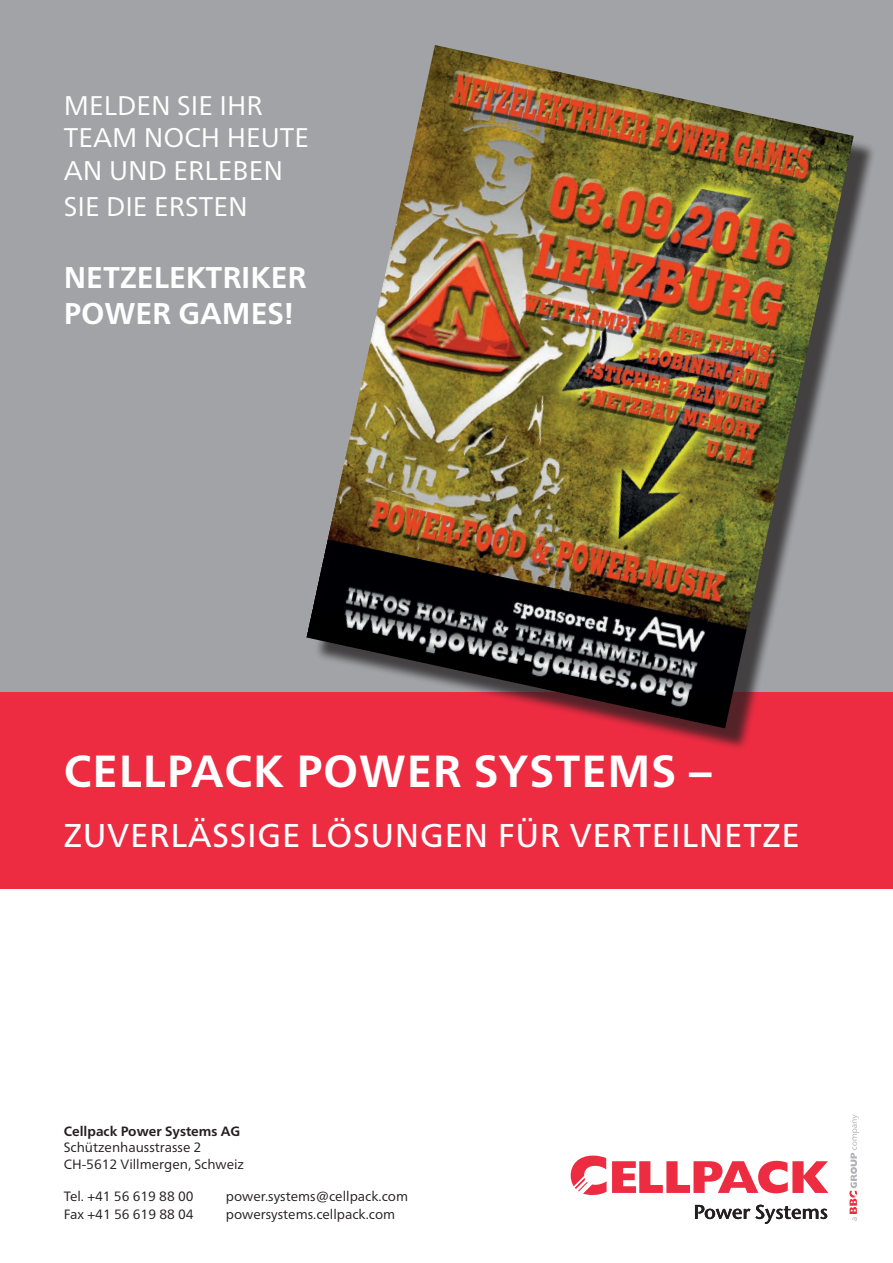
<style>
.page{position:relative;width:893px;height:1263px;background:#fff}
.page>*{position:absolute;margin:0;border:0;box-sizing:border-box;transform-origin:0 0}
.t1{font:700 45px "Frutiger Neue LTW1 G";letter-spacing:.02em;color:#fff}
.t2{font:33px "Frutiger Neue LTW1 G";letter-spacing:.02em;color:#fff}
.t3{font:700 30px/36px "Frutiger Neue LTW1 G";color:#fff}
.t4{font:27px/32.4px "Frutiger Neue LTW1 G";color:#fff}
.t5{font:13.5px/16.2px "Frutiger Neue LTW1 G";color:#231f20}
.t6{font:700 13.5px "Frutiger Neue LTW1 G";color:#231f20}
</style>
<div class="page">
<div style="left:0;top:0;width:893px;height:692px;background:#a1a3a6"></div>
<div style="left:0;top:692px;width:893px;height:196px;background:#ed2c42"></div>
<svg style="left:571px;top:1155px;width:257px;height:40px"></svg>
<svg style="left:695px;top:1205px;width:132px;height:19px"></svg>
<svg style="left:849px;top:1114px;width:10px;height:107px"></svg>
<div style="left:314px;top:52px;width:562px;height:699px;background:#231f20;opacity:.75"></div>
<img style="left:306px;top:45px;width:548px;height:683px">
<h3 class="t4" style="left:64px;top:87px;width:247px">melden sie ihr team noch heute an und Erleben</h3>
<h3 class="t4" style="left:64px;top:188px;width:186px">Sie die ersten</h3>
<h3 class="t3" style="left:64px;top:257px;width:244px">N ETZELEKTRIKER<br>POWER GAMES!</h3>
<h1 class="t1" style="left:64px;top:739px;width:649px">CELLPACK POWER SYSTEMS –</h1>
<h2 class="t2" style="left:64px;top:811px;width:738px">ZUVERLÄSSIGE LÖSUNGEN FÜR VERTEILNETZE</h2>
<p class="t6" style="left:64px;top:1121px;width:168px">CELLPACK POWER SYSTEMS AG</p>
<p class="t5" style="left:64px;top:1138px;width:182px">Schützenhausstrasse 2<br>CH-5612 Villmergen, Schweiz</p>
<p class="t5" style="left:64px;top:1187px;width:131px">Tel. +41 56 619 88 00</p>
<p class="t5" style="left:226px;top:1187px;width:184px">power.systems@cellpack.com</p>
<p class="t5" style="left:64px;top:1205px;width:131px">Fax +41 56 619 88 04</p>
<p class="t5" style="left:226px;top:1205px;width:171px">powersystems.cellpack.com</p>
</div>
